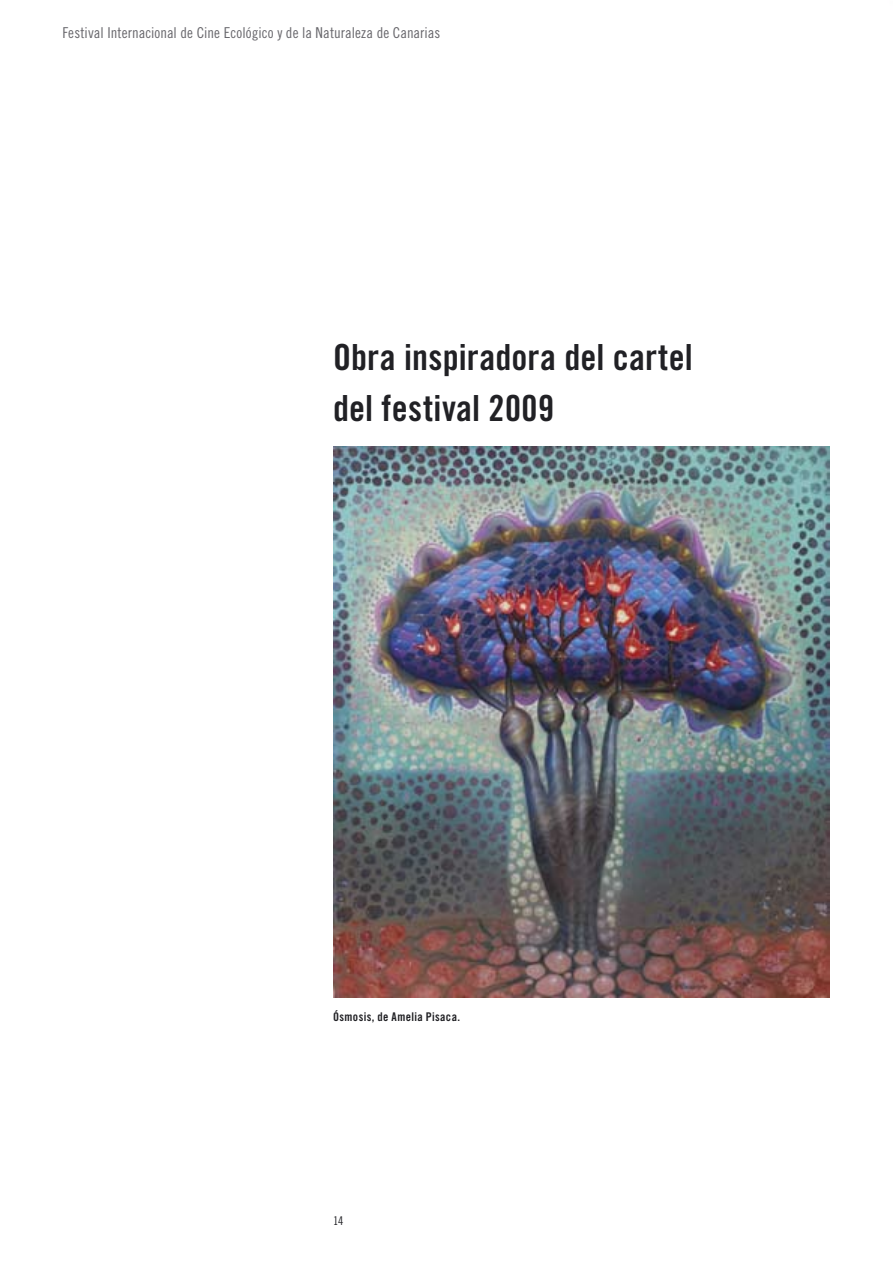
<style>
.page{position:relative;width:893px;height:1263px;background:#fff}
.page>*{position:absolute;margin:0;border:0;box-sizing:border-box;transform-origin:0 0}
.t1{font:36px/51px "Trade Gothic Bold Cond Twenty";letter-spacing:.005em;color:#212125}
.t2{font:15px "Trade Gothic Cond Eighteen";letter-spacing:.005em;color:#68676c}
.t3{font:12px "Trade Gothic Bold Cond Twenty";letter-spacing:.03em;color:#212125}
.t4{font:12px "Trade Gothic Cond Eighteen";color:#212125}
</style>
<div class="page">
<img style="left:333px;top:446px;width:496px;height:551px">
<p class="t2" style="left:62px;top:24px;width:379px">Festival Internacional de Cine Ecológico y de la Naturaleza de Canarias</p>
<h1 class="t1" style="left:333px;top:331px;width:361px">Obra inspiradora del cartel del festival 2009</h1>
<p class="t3" style="left:333px;top:1009px;width:128px">Ósmosis, de Amelia Pisaca.</p>
<p class="t4" style="left:333px;top:1213px;width:12px">14</p>
</div>
